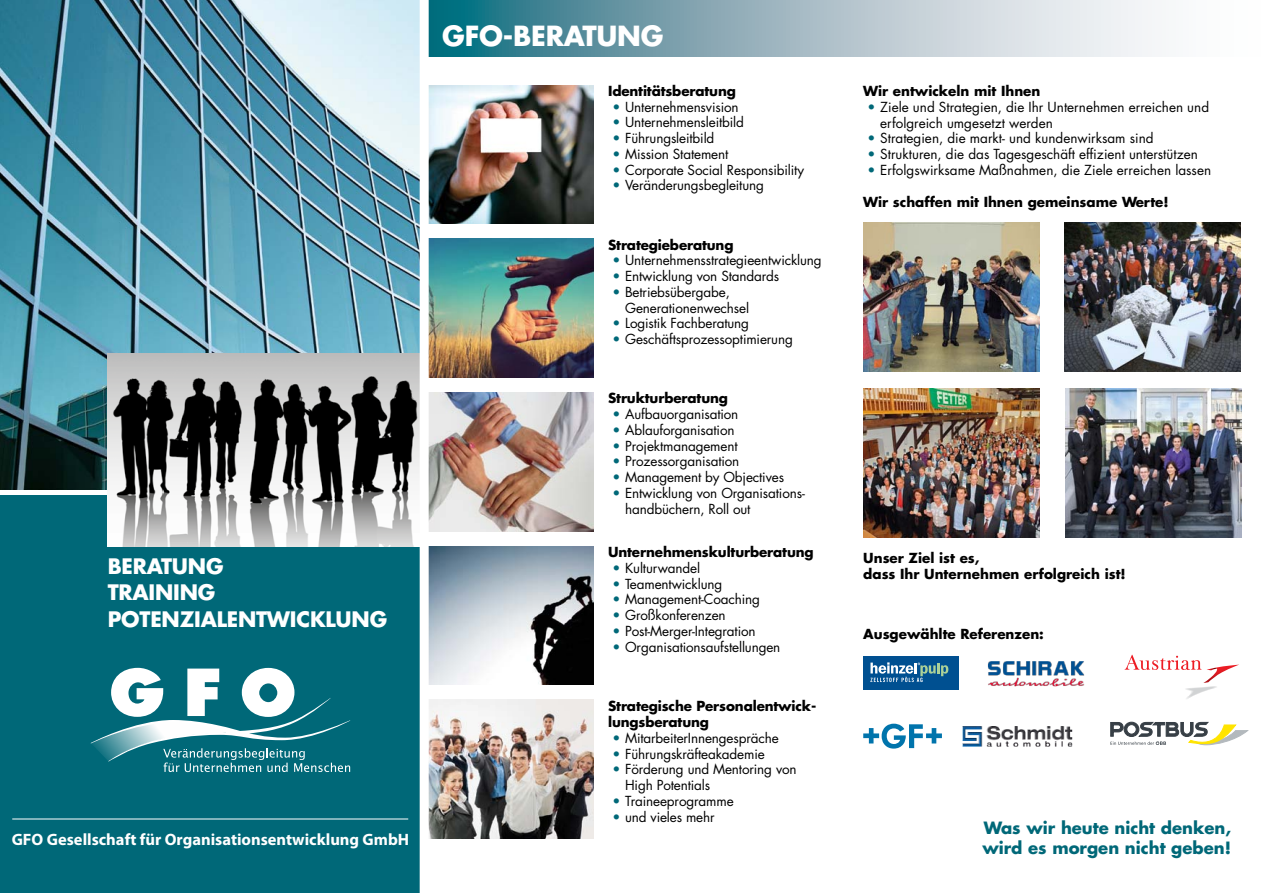
<style>
.page{position:relative;width:1263px;height:893px;background:#fff}
.page>*{position:absolute;margin:0;border:0;box-sizing:border-box;transform-origin:0 0}
.t1{font:700 27px "Futura";letter-spacing:-.01em;color:#fff}
.t2{font:700 20.85px/26.5px "Futura";letter-spacing:-.01em;color:#fff}
.t3{font:700 16.5px/19.8px "Futura";color:#006878}
.t4{font:700 16.5px "Myriad Pro";color:#fff}
.t5{font:13.5px/15.8px "Futura";letter-spacing:-.01em;color:#000}
.t6{font:700 13.5px/16.2px "Futura";letter-spacing:-.01em;color:#000}
.s1{color:#006878}
</style>
<div class="page">
<img style="left:429px;top:85px;width:164px;height:139px">
<img style="left:429px;top:392px;width:164px;height:139px">
<img style="left:429px;top:239px;width:164px;height:139px">
<img style="left:429px;top:546px;width:164px;height:139px">
<img style="left:429px;top:700px;width:164px;height:139px">
<img style="left:1064px;top:223px;width:177px;height:149px">
<img style="left:863px;top:223px;width:177px;height:149px">
<img style="left:863px;top:389px;width:177px;height:148px">
<img style="left:1065px;top:389px;width:177px;height:149px">
<svg style="left:429px;top:0;width:726px;height:56px;background:#95b5bf"></svg>
<svg style="left:1110px;top:722px;width:138px;height:24px"></svg>
<svg style="left:1124px;top:655px;width:115px;height:44px"></svg>
<img style="left:987px;top:661px;width:98px;height:26px">
<img style="left:963px;top:726px;width:109px;height:20px">
<svg style="left:863px;top:724px;width:79px;height:25px"></svg>
<div style="left:863px;top:656px;width:96px;height:34px;background:#005091"></div>
<svg style="left:870px;top:662px;width:78px;height:20px"></svg>
<img style="left:0;top:0;width:420px;height:489px">
<div style="left:0;top:496px;width:421px;height:397px;background:#006878"></div>
<svg style="left:91px;top:668px;width:259px;height:104px"></svg>
<img style="left:108px;top:353px;width:312px;height:193px">
<hr style="left:12px;top:818px;width:396px;height:1px;background:#fff">
<div style="left:420px;top:0;width:9px;height:893px;background:#fff"></div>
<h2 class="t2" style="left:108px;top:552px;width:30px">Beratung<br>Training<br>Potenzia</h2>
<h2 class="t2" style="left:217px;top:605px;width:25px">lentwi</h2>
<h2 class="t2" style="left:296px;top:605px;width:57px">cklung</h2>
<p class="t4" style="left:12px;top:828px;width:399px">GFO Gesellschaft für Organisationsentwicklung GmbH</p>
<h1 class="t1" style="left:442px;top:17px;width:223px">GFO-BERATUNG</h1>
<p class="t6" style="left:608px;top:82px;width:129px">Identitätsberatung</p>
<p class="t5" style="left:612px;top:99px;width:128px"><span class="s1">•</span> Unternehmensvision</p>
<p class="t5" style="left:612px;top:114px;width:133px"><span class="s1">•</span> Unternehmensleitbild</p>
<p class="t5" style="left:612px;top:130px;width:104px"><span class="s1">•</span> Führungsleitbild</p>
<p class="t5" style="left:612px;top:146px;width:117px"><span class="s1">•</span> Mission Statement</p>
<p class="t5" style="left:612px;top:162px;width:193px"><span class="s1">•</span> Corporate Social Responsibility</p>
<p class="t5" style="left:612px;top:177px;width:153px"><span class="s1">•</span> Veränderungsbegleitung</p>
<p class="t6" style="left:608px;top:236px;width:127px">Strategieberatung</p>
<p class="t5" style="left:612px;top:252px;width:211px"><span class="s1">•</span> Unternehmensstrategieentwicklung</p>
<p class="t5" style="left:612px;top:268px;width:168px"><span class="s1">•</span> Entwicklung von Standards</p>
<p class="t5" style="left:625px;top:284px;width:125px;text-indent:-13px"><span class="s1">•</span> Betriebsübergabe,<br>Generationenwechsel</p>
<p class="t5" style="left:612px;top:315px;width:138px"><span class="s1">•</span> Logistik Fachberatung</p>
<p class="t5" style="left:612px;top:331px;width:182px"><span class="s1">•</span> Geschäftsprozessoptimierung</p>
<p class="t6" style="left:608px;top:390px;width:121px">Strukturberatung</p>
<p class="t5" style="left:612px;top:406px;width:128px"><span class="s1">•</span> Aufbauorganisation</p>
<p class="t5" style="left:612px;top:422px;width:124px"><span class="s1">•</span> Ablauforganisation</p>
<p class="t5" style="left:612px;top:438px;width:127px"><span class="s1">•</span> Projektmanagement</p>
<p class="t5" style="left:612px;top:453px;width:129px"><span class="s1">•</span> Prozessorganisation</p>
<p class="t5" style="left:612px;top:469px;width:173px"><span class="s1">•</span> Management by Objectives</p>
<p class="t5" style="left:625px;top:485px;width:181px;text-indent:-13px"><span class="s1">•</span> Entwicklung von Organisations&shy;handbüchern, Roll out</p>
<p class="t6" style="left:608px;top:544px;width:207px">Unternehmenskulturberatung</p>
<p class="t5" style="left:612px;top:560px;width:89px"><span class="s1">•</span> Kulturwandel</p>
<p class="t5" style="left:612px;top:576px;width:111px"><span class="s1">•</span> Teamentwicklung</p>
<p class="t5" style="left:612px;top:591px;width:149px"><span class="s1">•</span> Management-Coaching</p>
<p class="t5" style="left:612px;top:607px;width:115px"><span class="s1">•</span> Großkonferenzen</p>
<p class="t5" style="left:612px;top:623px;width:145px"><span class="s1">•</span> Post-Merger-Integration</p>
<p class="t5" style="left:612px;top:639px;width:170px"><span class="s1">•</span> Organisationsaufstellungen</p>
<p class="t6" style="left:608px;top:697px;width:210px">Strategische Personalentwick&shy;lungsberatung</p>
<p class="t5" style="left:612px;top:730px;width:168px"><span class="s1">•</span> MitarbeiterInnengespräche</p>
<p class="t5" style="left:612px;top:746px;width:154px"><span class="s1">•</span> Führungskräfteakademie</p>
<p class="t5" style="left:625px;top:761px;width:173px;text-indent:-13px"><span class="s1">•</span> Förderung und Mentoring von<br>High Potentials</p>
<p class="t5" style="left:612px;top:793px;width:123px"><span class="s1">•</span> Traineeprogramme</p>
<p class="t5" style="left:612px;top:809px;width:104px"><span class="s1">•</span> und vieles mehr</p>
<p class="t6" style="left:863px;top:82px;width:179px">Wir entwickeln mit Ihnen</p>
<p class="t5" style="left:880px;top:99px;width:330px;text-indent:-13px"><span class="s1">•</span> Ziele und Strategien, die Ihr Unternehmen erreichen und erfolgreich umgesetzt werden</p>
<p class="t5" style="left:867px;top:130px;width:288px"><span class="s1">•</span> Strategien, die markt- und kundenwirksam sind</p>
<p class="t5" style="left:867px;top:146px;width:332px"><span class="s1">•</span> Strukturen, die das Tagesgeschäft effizient unterstützen</p>
<p class="t5" style="left:867px;top:162px;width:345px"><span class="s1">•</span> Erfolgswirksame Maßnahmen, die Ziele erreichen lassen</p>
<p class="t6" style="left:863px;top:194px;width:307px">Wir schaffen mit Ihnen gemeinsame Werte!</p>
<p class="t6" style="left:863px;top:549px;width:264px">Unser Ziel ist es,<br>dass Ihr Unternehmen erfolgreich ist!</p>
<p class="t6" style="left:863px;top:626px;width:182px">Ausgewählte Referenzen:</p>
<p class="t3" style="left:982px;top:817px;width:250px">Was wir heute nicht denken, wird es morgen nicht geben!</p>
</div>
